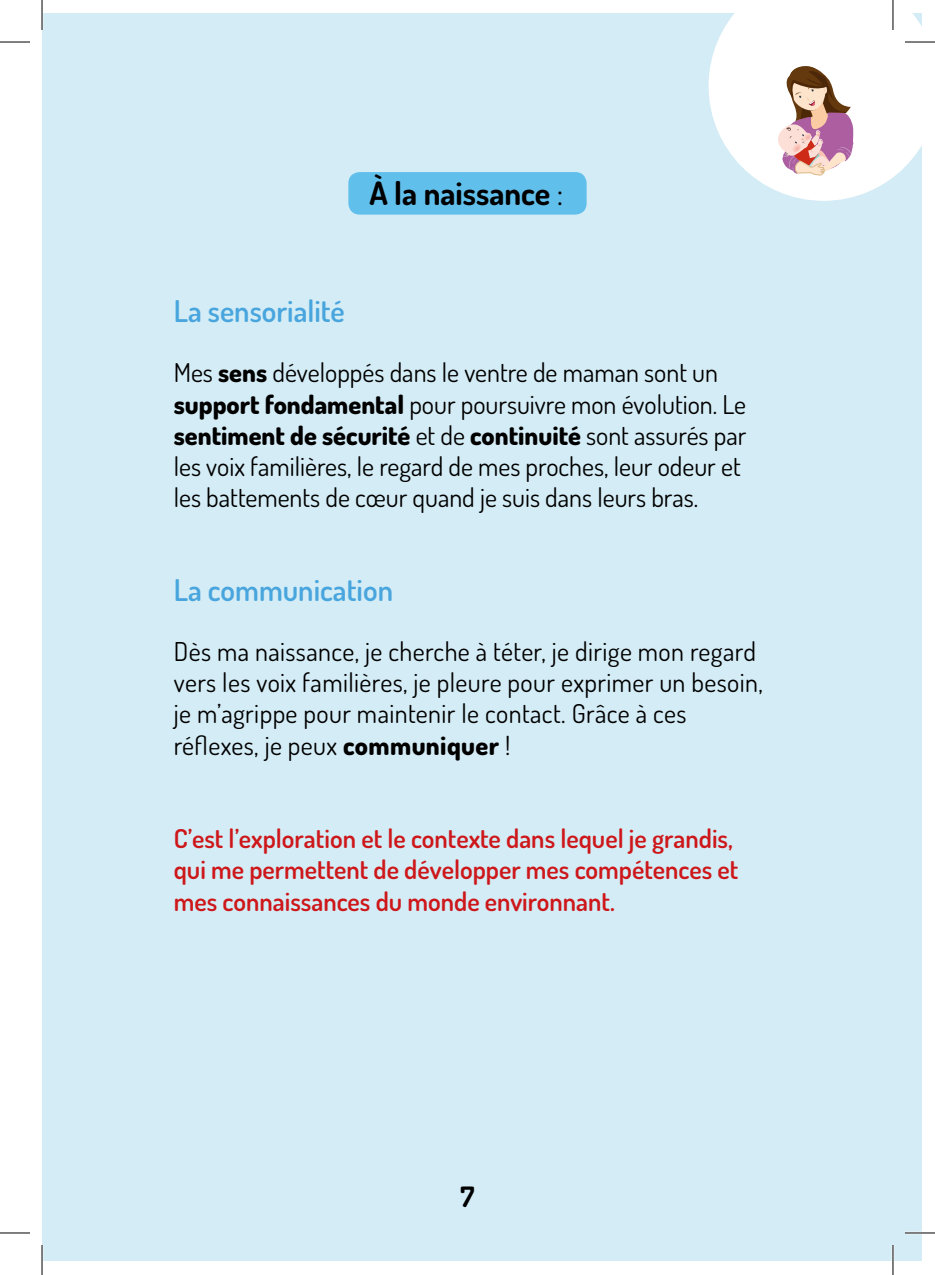
<style>
.page{position:relative;width:935px;height:1275px;background:#fff}
.page>*{position:absolute;margin:0;border:0;box-sizing:border-box;transform-origin:0 0}
.t1{font:700 32px "Dosis";color:#000}
.t2{font:600 30px "Dosis";color:#48a5dd}
.t3{font:700 28px "Dosis";color:#000}
.t4{font:26px/31.2px "Dosis";color:#000}
.t5{font:600 26px/31.2px "Dosis";color:#cd171a}
.s1{font-weight:400}
.s2{font-weight:800}
</style>
<div class="page">
<div style="left:42px;top:14px;width:879px;height:1247px;background:#d4ecf5"></div>
<svg style="left:708px;top:14px;width:213px;height:187px;background:#efebec"></svg>
<div style="left:348px;top:172px;width:238px;height:43px;background:#61bfeb;border-radius:11px"></div>
<hr style="left:904px;top:41px;width:30px;height:2px;background:#fff">
<hr style="left:904px;top:1231px;width:30px;height:3px;background:#fff">
<hr style="left:891px;top:0;width:3px;height:30px;background:#fff">
<hr style="left:891px;top:1245px;width:3px;height:30px;background:#fff">
<hr style="left:0;top:42px;width:30px;height:1px;background:#000">
<hr style="left:904px;top:42px;width:30px;height:1px;background:#000">
<hr style="left:0;top:1232px;width:30px;height:1px;background:#000">
<hr style="left:904px;top:1232px;width:30px;height:1px;background:#000">
<hr style="left:42px;top:0;width:1px;height:30px;background:#000">
<hr style="left:42px;top:1245px;width:1px;height:30px;background:#000">
<hr style="left:892px;top:0;width:1px;height:30px;background:#000">
<hr style="left:892px;top:1245px;width:1px;height:30px;background:#000">
<p class="t1" style="left:369px;top:172px;width:195px">À la naissance <span class="s1">:</span></p>
<p class="t2" style="left:174px;top:292px;width:172px">La sensorialité</p>
<p class="t4" style="left:174px;top:356px;width:574px">Mes <span class="s2">sens</span> développés dans le ventre de maman sont un <span class="s2">support fondamental</span> pour poursuivre mon évolution. Le <span class="s2">sentiment de sécurité</span> et de <span class="s2">continuité</span> sont assurés par les voix familières, le regard de mes proches, leur odeur et les battements de cœur quand je suis dans leurs bras.</p>
<p class="t2" style="left:174px;top:570px;width:221px">La communication</p>
<p class="t4" style="left:174px;top:635px;width:590px">Dès ma naissance, je cherche à téter, je dirige mon regard vers les voix familières, je pleure pour exprimer un besoin, je m’agrippe pour maintenir le contact. Grâce à ces réflexes, je peux <span class="s2">communiquer</span> !</p>
<p class="t5" style="left:174px;top:822px;width:566px">C’est l’exploration et le contexte dans lequel je grandis, qui me permettent de développer mes compétences et mes connaissances du monde environnant.</p>
<p class="t3" style="left:460px;top:1178px;width:15px">7</p>
</div>
